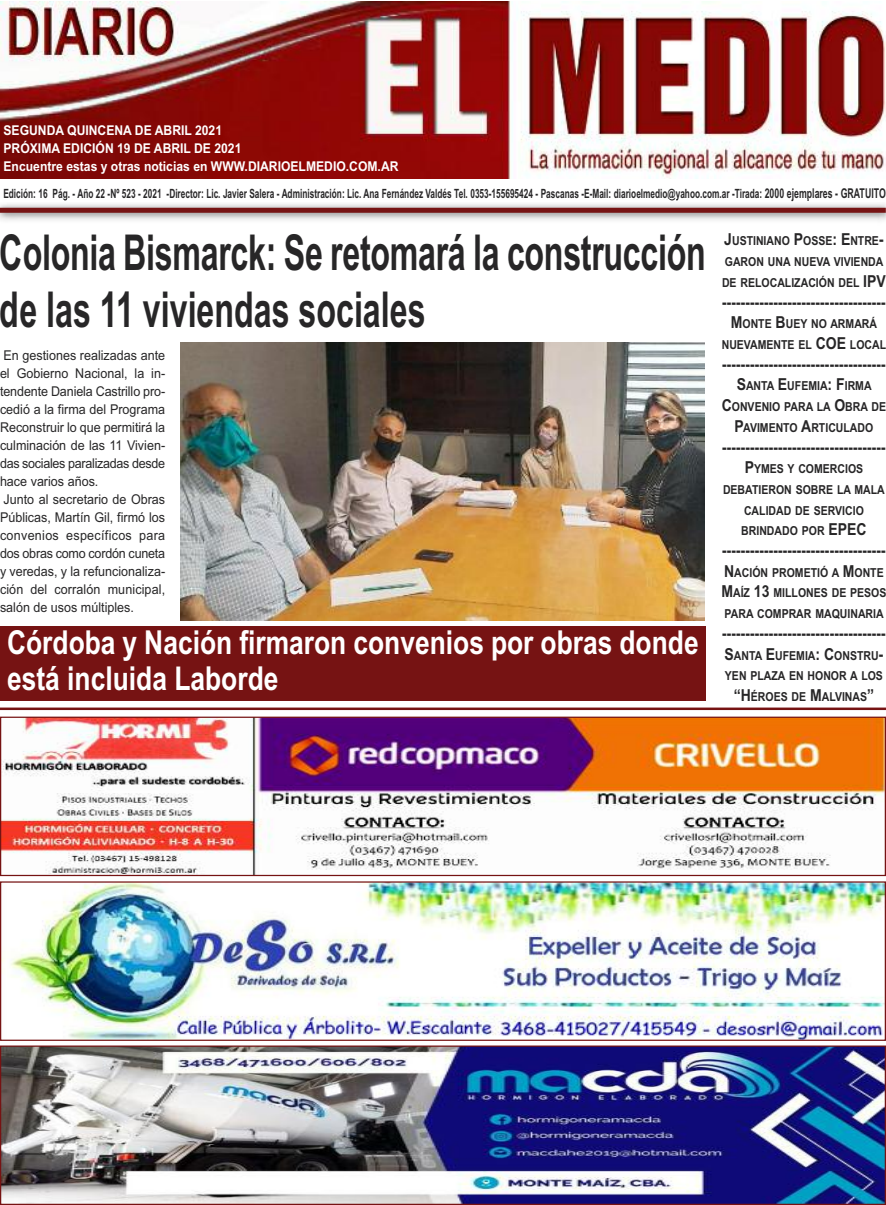
<style>
.page{position:relative;width:886px;height:1205px;background:#fff}
.page>*{position:absolute;margin:0;border:0;box-sizing:border-box;transform-origin:0 0}
.t1{font:700 49.5px/57px "Arial";letter-spacing:-.01em;color:#272627;scale:.65 1}
.t2{font:700 33px/36.2px "Arial";color:#fff;scale:.8 1}
.t3{font:700 16.5px "Arial";color:#272627;scale:.85 1}
.t4{font:13.5px/18px "Arial";color:#272627;scale:.93 1}
.t5{font:700 13.5px/18px "Arial";color:#fff;scale:.9 1}
.t6{font:700 12.75px "Arial";color:#272627;scale:.65 1}
.t7{font:700 12.38px/20.8px "Arial";color:#272627;text-align:center;scale:.85 1}
.s1{font-size:13.5px}
.s2{font-size:16.5px}
</style>
<div class="page">
<img style="left:0;top:1px;width:886px;height:177px">
<div style="left:0;top:208px;width:886px;height:5px;background:#761313"></div>
<img style="left:2px;top:718px;width:882px;height:156px">
<div style="left:0;top:716px;width:886px;height:160px;border:1px solid #761313"></div>
<img style="left:2px;top:1047px;width:882px;height:156px">
<div style="left:0;top:1045px;width:886px;height:160px;border:1px solid #761313"></div>
<hr style="left:0;top:707px;width:886px;height:3px;background:#761313">
<img style="left:2px;top:883px;width:882px;height:156px">
<div style="left:0;top:881px;width:886px;height:160px;border:1px solid #761313"></div>
<div style="left:0;top:626px;width:706px;height:74px;background:#761313"></div>
<img style="left:180px;top:343px;width:524px;height:277px">
<p class="t5" style="left:4px;top:121px;width:440px">SEGUNDA QUINCENA DE ABRIL 2021<br>PRÓXIMA EDICIÓN 19 DE ABRIL DE 2021<br>ENCUENTRE ESTAS Y OTRAS NOTICIAS EN WWW.DIARIOELMEDIO.COM.AR</p>
<p class="t6" style="left:3px;top:186px;width:1359px">EDICIÓN: 16 PÁG. - AÑO 22 -Nº 523 - 2021 -DIRECTOR: LIC. JAVIER SALERA - ADMINISTRACIÓN: LIC. ANA FERNÁNDEZ VALDÉS TEL. 0353-155695424 - PASCANAS -E-MAIL: DIARIOELMEDIO@YAHOO.COM.AR -TIRADA: <span class="s1">2000 EJEMPLARES - GRATUITO</span></p>
<h1 class="t1" style="left:0;top:225px;width:1087px">COLONIA BISMARCK: SE RETOMARÁ LA CONSTRUCCIÓN<br>DE LAS 11 VIVIENDAS SOCIALES</h1>
<p class="t4" style="left:0;top:347px;width:179px">En gestiones realizadas ante el Gobierno Nacional, la in&shy;tendente Daniela Castrillo pro&shy;cedió a la firma del Programa<br>Reconstruir lo que permitirá la culminación de las 11 Vivien&shy;das sociales paralizadas desde hace varios años.<br>Junto al secretario de Obras<br>Públicas, Martín Gil, firmó los convenios específicos para dos obras como cordón cuneta y veredas, y la refuncionaliza&shy;ción del corralón municipal, salón de usos múltiples.</p>
<h2 class="t2" style="left:7px;top:624px;width:866px">CÓRDOBA Y NACIÓN FIRMARON CONVENIOS POR OBRAS DONDE<br>ESTÁ INCLUIDA LABORDE</h2>
<p class="t7" style="left:722px;top:231px;width:194px;text-align:left"><span class="s2">J</span>USTINIANO <span class="s2">P</span>OSSE<span class="s2">: E</span>NTRE<span class="s2">-<br></span>GARON UNA NUEVA VIVIENDA<br>DE RELOCALIZACIÓN DEL <span class="s2">IPV</span></p>
<p class="t3" style="left:722px;top:292px;width:194px">-----------------------------------</p>
<p class="t7" style="left:722px;top:314px;width:195px"><span class="s2">M</span>ONTE <span class="s2">B</span>UEY NO ARMARÁ<br>NUEVAMENTE EL <span class="s2">COE</span> LOCAL</p>
<p class="t3" style="left:722px;top:354px;width:194px">-----------------------------------</p>
<p class="t7" style="left:722px;top:376px;width:195px"><span class="s2">S</span>ANTA <span class="s2">E</span>UFEMIA<span class="s2">: F</span>IRMA<br><span class="s2">C</span>ONVENIO PARA LA <span class="s2">O</span>BRA DE<br><span class="s2">P</span>AVIMENTO <span class="s2">A</span>RTICULADO</p>
<p class="t3" style="left:722px;top:437px;width:194px">-----------------------------------</p>
<p class="t7" style="left:723px;top:458px;width:192px"><span class="s2">P</span>YMES Y COMERCIOS<br>DEBATIERON SOBRE LA MALA<br>CALIDAD DE SERVICIO<br>BRINDADO POR <span class="s2">EPEC</span></p>
<p class="t3" style="left:722px;top:541px;width:194px">-----------------------------------</p>
<p class="t7" style="left:721px;top:562px;width:196px;text-align:left"><span class="s2">N</span>ACIÓN PROMETIÓ A <span class="s2">M</span>ONTE<br><span class="s2">M</span>AÍZ <span class="s2">13</span> MILLONES DE PESOS<br>PARA COMPRAR MAQUINARIA</p>
<p class="t3" style="left:722px;top:623px;width:194px">-----------------------------------</p>
<p class="t7" style="left:724px;top:645px;width:188px"><span class="s2">S</span>ANTA <span class="s2">E</span>UFEMIA<span class="s2">: C</span>ONSTRU<span class="s2">-<br></span>YEN PLAZA EN HONOR A LOS <span class="s2">“H</span>ÉROES DE <span class="s2">M</span>ALVINAS<span class="s2">”</span></p>
</div>
